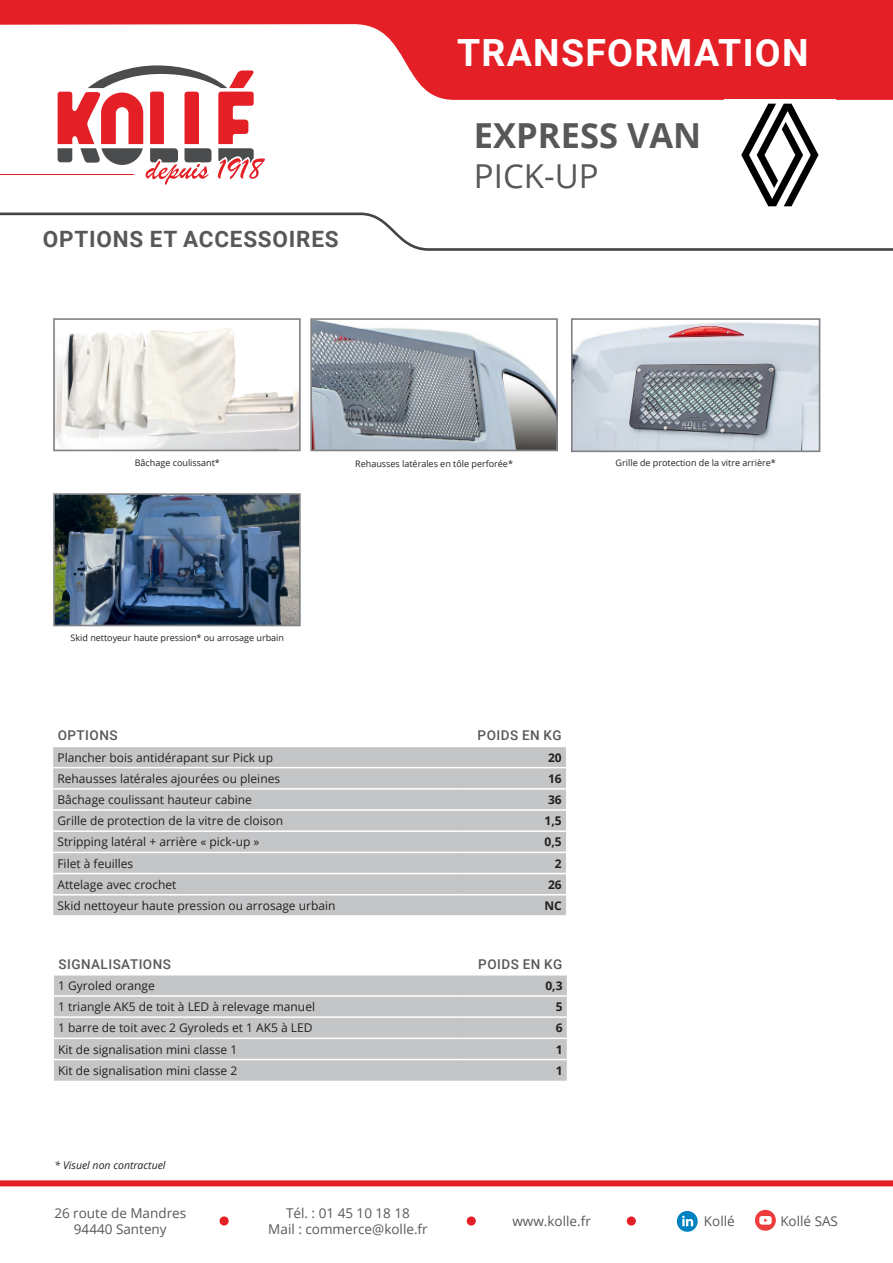
<style>
.page{position:relative;width:893px;height:1263px;background:#fff}
.page>*{position:absolute;margin:0;border:0;box-sizing:border-box;transform-origin:0 0}
.t1{font:700 37.5px "Roboto";letter-spacing:.035em;color:#fff}
.t2{font:700 34.5px "Open Sans";color:#57585a}
.t3{font:33px "Open Sans";color:#57585a}
.t4{font:700 28.5px "Open Sans";color:#fff}
.t5{font:700 22.5px "Roboto";letter-spacing:.035em;color:#57585a}
.t6{font:13.5px/16.2px "Open Sans";color:#57585a;text-align:center}
.t7{font:500 13.5px "Roboto";letter-spacing:.035em;color:#57585a}
.t8{font:12px "Open Sans";color:#231f20}
.t9{font:700 12px "Open Sans";color:#231f20}
.t10{font:italic 10.5px "Open Sans";color:#231f20}
.t11{font:9px "Open Sans";color:#231f20}
</style>
<div class="page">
<div style="left:0;top:1180px;width:893px;height:6px;background:#e41f26"></div>
<svg style="left:0;top:0;width:893px;height:100px;fill:#e41f26"></svg>
<div style="left:220px;top:1216px;width:9px;height:9px;background:#e41f26;border-radius:50%"></div>
<svg style="left:677px;top:1211px;width:21px;height:21px"></svg>
<svg style="left:682px;top:1216px;width:11px;height:10px"></svg>
<div style="left:755px;top:1210px;width:21px;height:21px;background:#ee3b3d;border-radius:50%"></div>
<svg style="left:759px;top:1216px;width:13px;height:8px"></svg>
<svg style="left:58px;top:66px;width:208px;height:119px"></svg>
<hr style="left:0;top:174px;width:134px;height:1px;background:#e41f25">
<svg style="left:0;top:212px;width:893px;height:39px"></svg>
<div style="left:467px;top:1216px;width:9px;height:9px;background:#e41f26;border-radius:50%"></div>
<div style="left:627px;top:1216px;width:9px;height:9px;background:#e41f26;border-radius:50%"></div>
<img style="left:574px;top:322px;width:243px;height:127px">
<div style="left:571px;top:318px;width:249px;height:134px;border:2px solid #808285"></div>
<img style="left:56px;top:328px;width:242px;height:120px">
<div style="left:53px;top:318px;width:248px;height:133px;border:2px solid #808285"></div>
<img style="left:313px;top:321px;width:242px;height:127px">
<div style="left:310px;top:318px;width:248px;height:133px;border:2px solid #808285"></div>
<div style="left:53px;top:747px;width:513px;height:168px;background:#c4c5c7"></div>
<hr style="left:53px;top:767px;width:404px;height:1px;background:#fff">
<hr style="left:457px;top:767px;width:109px;height:1px;background:#fff">
<hr style="left:53px;top:788px;width:404px;height:1px;background:#fff">
<hr style="left:457px;top:788px;width:109px;height:1px;background:#fff">
<hr style="left:53px;top:809px;width:404px;height:2px;background:#fff">
<hr style="left:457px;top:809px;width:109px;height:2px;background:#fff">
<hr style="left:53px;top:830px;width:404px;height:2px;background:#fff">
<hr style="left:457px;top:830px;width:109px;height:2px;background:#fff">
<hr style="left:53px;top:852px;width:404px;height:1px;background:#fff">
<hr style="left:457px;top:852px;width:109px;height:1px;background:#fff">
<hr style="left:53px;top:873px;width:404px;height:1px;background:#fff">
<hr style="left:457px;top:873px;width:109px;height:1px;background:#fff">
<hr style="left:53px;top:894px;width:404px;height:1px;background:#fff">
<hr style="left:457px;top:894px;width:109px;height:1px;background:#fff">
<div style="left:54px;top:975px;width:513px;height:106px;background:#c4c5c7"></div>
<hr style="left:54px;top:995px;width:404px;height:2px;background:#fff">
<hr style="left:458px;top:995px;width:109px;height:2px;background:#fff">
<hr style="left:54px;top:1016px;width:404px;height:2px;background:#fff">
<hr style="left:458px;top:1016px;width:109px;height:2px;background:#fff">
<hr style="left:54px;top:1037px;width:404px;height:2px;background:#fff">
<hr style="left:458px;top:1037px;width:109px;height:2px;background:#fff">
<hr style="left:54px;top:1059px;width:404px;height:1px;background:#fff">
<hr style="left:458px;top:1059px;width:109px;height:1px;background:#fff">
<img style="left:56px;top:496px;width:242px;height:127px">
<div style="left:53px;top:493px;width:248px;height:133px;border:2px solid #808285"></div>
<img style="left:741px;top:103px;width:78px;height:104px">
<p class="t4" style="left:518px;top:18px;width:271px">TRANSFORMATION</p>
<p class="t1" style="left:457px;top:26px;width:353px">TRANSFORMATION</p>
<p class="t5" style="left:43px;top:223px;width:297px">OPTIONS ET ACCESSOIRES</p>
<p class="t2" style="left:474px;top:111px;width:229px">EXPRESS VAN</p>
<p class="t3" style="left:474px;top:153px;width:126px">PICK-UP</p>
<p class="t11" style="left:135px;top:456px;width:87px">Bâchage coulissant*</p>
<p class="t11" style="left:355px;top:457px;width:159px">Rehausses latérales en tôle perforée*</p>
<p class="t11" style="left:616px;top:456px;width:162px">Grille de protection de la vitre arrière*</p>
<p class="t11" style="left:71px;top:631px;width:215px">Skid nettoyeur haute pression* ou arrosage urbain</p>
<p class="t7" style="left:58px;top:726px;width:61px">OPTIONS</p>
<p class="t7" style="left:478px;top:726px;width:85px">POIDS EN KG</p>
<p class="t8" style="left:57px;top:749px;width:217px">Plancher bois antidérapant sur Pick up</p>
<p class="t9" style="left:548px;top:749px;width:15px">20</p>
<p class="t8" style="left:57px;top:770px;width:224px">Rehausses latérales ajourées ou pleines</p>
<p class="t9" style="left:548px;top:770px;width:15px">16</p>
<p class="t8" style="left:57px;top:791px;width:196px">Bâchage coulissant hauteur cabine</p>
<p class="t9" style="left:548px;top:791px;width:15px">36</p>
<p class="t8" style="left:57px;top:813px;width:227px">Grille de protection de la vitre de cloison</p>
<p class="t9" style="left:545px;top:812px;width:19px">1,5</p>
<p class="t8" style="left:57px;top:834px;width:204px">Stripping latéral + arrière « pick-up »</p>
<p class="t9" style="left:545px;top:833px;width:19px">0,5</p>
<p class="t8" style="left:57px;top:855px;width:77px">Filet à feuilles</p>
<p class="t9" style="left:555px;top:855px;width:8px">2</p>
<p class="t8" style="left:57px;top:876px;width:121px">Attelage avec crochet</p>
<p class="t9" style="left:548px;top:876px;width:15px">26</p>
<p class="t8" style="left:57px;top:897px;width:280px">Skid nettoyeur haute pression ou arrosage urbain</p>
<p class="t9" style="left:544px;top:897px;width:19px">NC</p>
<p class="t7" style="left:58px;top:954px;width:114px">SIGNALISATIONS</p>
<p class="t7" style="left:478px;top:954px;width:85px">POIDS EN KG</p>
<p class="t8" style="left:58px;top:977px;width:98px">1 Gyroled orange</p>
<p class="t9" style="left:545px;top:977px;width:19px">0,3</p>
<p class="t8" style="left:58px;top:998px;width:258px">1 triangle AK5 de toit à LED à relevage manuel</p>
<p class="t9" style="left:556px;top:998px;width:8px">5</p>
<p class="t8" style="left:58px;top:1020px;width:256px">1 barre de toit avec 2 Gyroleds et 1 AK5 à LED</p>
<p class="t9" style="left:556px;top:1019px;width:8px">6</p>
<p class="t8" style="left:58px;top:1041px;width:181px">Kit de signalisation mini classe 1</p>
<p class="t9" style="left:556px;top:1041px;width:8px">1</p>
<p class="t8" style="left:58px;top:1062px;width:181px">Kit de signalisation mini classe 2</p>
<p class="t9" style="left:556px;top:1062px;width:8px">1</p>
<p class="t10" style="left:55px;top:1158px;width:113px">* Visuel non contractuel</p>
<p class="t6" style="left:54px;top:1205px;width:133px">26 route de Mandres</p>
<p class="t6" style="left:74px;top:1221px;width:94px">94440 Santeny</p>
<p class="t6" style="left:268px;top:1205px;width:161px">Tél. : 01 45 10 18 18<br>Mail : commerce@kolle.fr</p>
<p class="t6" style="left:704px;top:1213px;width:32px">Kollé</p>
<p class="t6" style="left:780px;top:1212px;width:59px">Kollé SAS</p>
<p class="t6" style="left:512px;top:1213px;width:80px">www.kolle.fr</p>
</div>
